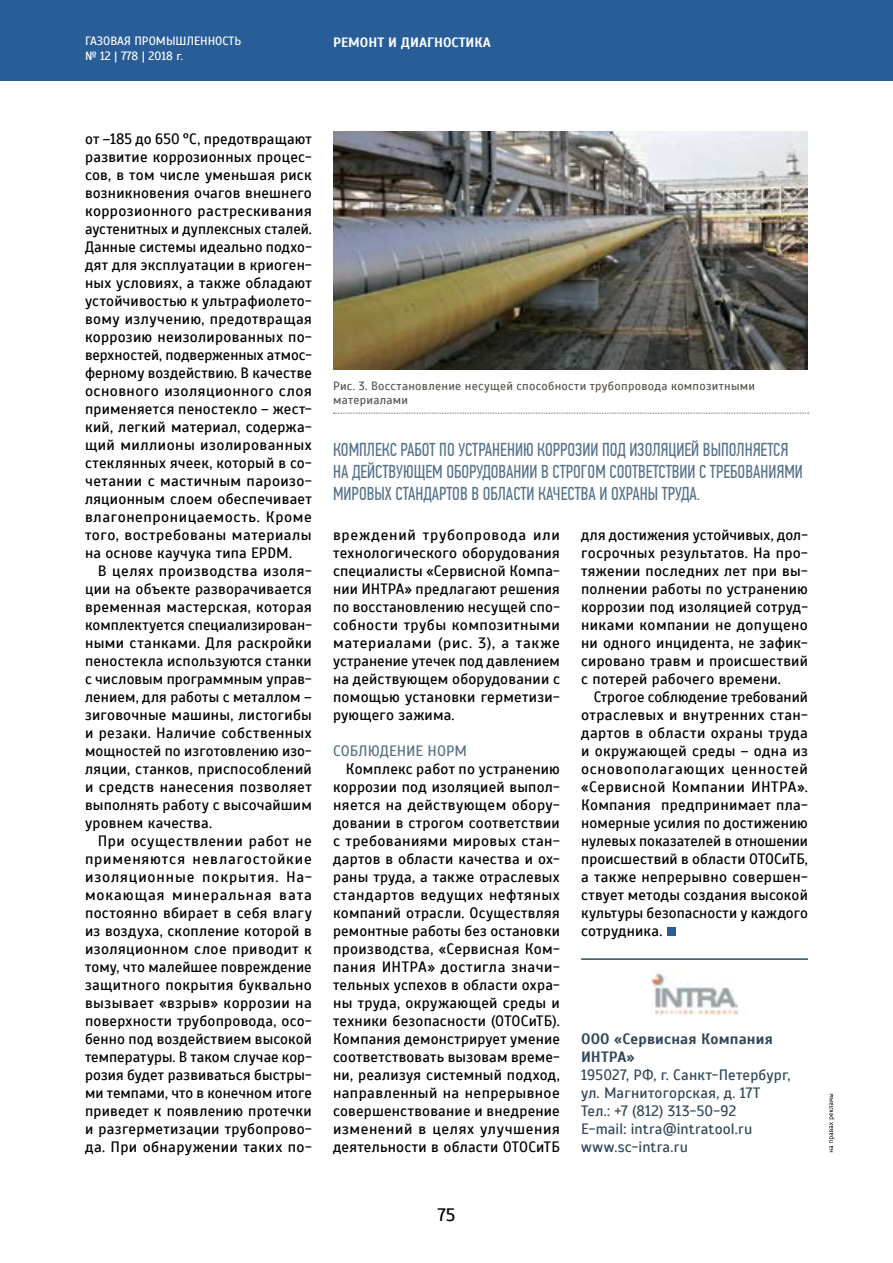
<style>
.page{position:relative;width:893px;height:1263px;background:#fff}
.page>*{position:absolute;margin:0;border:0;box-sizing:border-box;transform-origin:0 0}
.t1{font:18.6px/22.4px "PF Din Text Comp Pro";color:#54728b}
.t2{font:18px "Scada";color:#000}
.t3{font:15px/18px "Scada";letter-spacing:.015em;color:#000;text-align:justify}
.t4{font:15px/18px "Scada";letter-spacing:.015em;color:#32485a}
.t5{font:700 15px/18px "Scada";letter-spacing:.01em;color:#32485a}
.t6{font:15px "Scada";color:#54728b}
.t7{font:700 13.5px "Scada";color:#fff}
.t8{font:12px/14.4px "Scada";letter-spacing:.025em;color:#5b5753}
.t9{font:12px/14.4px "Scada";color:#fff}
</style>
<div class="page">
<div style="left:0;top:0;width:893px;height:81px;background:#295d97"></div>
<div style="left:667px;top:927px;width:8px;height:9px;background:#295d97"></div>
<hr style="left:581px;top:958px;width:227px;height:2px;background:#32485a">
<svg style="left:829px;top:1094px;width:6px;height:58px"></svg>
<img style="left:651px;top:972px;width:87px;height:44px">
<svg style="left:333px;top:413px;width:475px;height:1px"></svg>
<img style="left:333px;top:132px;width:475px;height:237px">
<p class="t9" style="left:85px;top:34px;width:158px">ГАЗОВАЯ ПРОМЫШЛЕННОСТЬ № 12 | 778 | 2018 г.</p>
<p class="t7" style="left:333px;top:34px;width:159px">РЕМОНТ И ДИАГНОСТИКА</p>
<p class="t3" style="left:85px;top:130px;width:228px">от –185 до 650 °C, предотвращают развитие коррозионных процес&shy;сов, в том числе уменьшая риск возникновения очагов внешнего коррозионного растрескивания аустенитных и дуплексных сталей.<br>Данные системы идеально подхо&shy;дят для эксплуатации в криоген&shy;ных условиях, а также обладают устойчивостью к ультрафиолето&shy;вому излучению, предотвращая коррозию неизолированных по&shy;верхностей, подверженных атмос&shy;ферному воздействию. В качестве основного изоляционного слоя применяется пеностекло – жест&shy;кий, легкий материал, содержа&shy;щий миллионы изолированных стеклянных ячеек, который в со&shy;четании с мастичным пароизо&shy;ляционным слоем обеспечивает влагонепроницаемость. Кроме того, востребованы материалы на основе каучука типа EPDM.</p>
<p class="t3" style="left:85px;top:562px;width:228px;text-indent:13px">В целях производства изоля&shy;ции на объекте разворачивается временная мастерская, которая комплектуется специализирован&shy;ными станками. Для раскройки пеностекла используются станки с числовым программным управ&shy;лением, для работы с металлом – зиговочные машины, листогибы и резаки. Наличие собственных мощностей по изготовлению изо&shy;ляции, станков, приспособлений и средств нанесения позволяет выполнять работу с высочайшим уровнем качества.</p>
<p class="t3" style="left:85px;top:832px;width:228px;text-indent:13px">При осуществлении работ не применяются невлагостойкие изоляционные покрытия. На&shy;мокающая минеральная вата постоянно вбирает в себя влагу из воздуха, скопление которой в изоляционном слое приводит к тому, что малейшее повреждение защитного покрытия буквально вызывает «взрыв» коррозии на поверхности трубопровода, осо&shy;бенно под воздействием высокой температуры. В таком случае кор&shy;розия будет развиваться быстры&shy;ми темпами, что в конечном итоге приведет к появлению протечки и разгерметизации трубопрово&shy;да. При обнаружении таких по-</p>
<p class="t8" style="left:333px;top:379px;width:423px">Рис. 3. Восстановление несущей способности трубопровода композитными материалами</p>
<p class="t1" style="left:333px;top:438px;width:471px">КОМПЛЕКС РАБОТ ПО УСТРАНЕНИЮ КОРРОЗИИ ПОД ИЗОЛЯЦИЕЙ ВЫПОЛНЯЕТСЯ<br>НА ДЕЙСТВУЮЩЕМ ОБОРУДОВАНИИ В СТРОГОМ СООТВЕТСТВИИ С ТРЕБОВАНИЯМИ<br>МИРОВЫХ СТАНДАРТОВ В ОБЛАСТИ КАЧЕСТВА И ОХРАНЫ ТРУДА.</p>
<p class="t3" style="left:333px;top:526px;width:228px">вреждений трубопровода или технологического оборудования специалисты «Сервисной Компа&shy;нии ИНТРА» предлагают решения по восстановлению несущей спо&shy;собности трубы композитными материалами (рис. 3), а также устранение утечек под давлением на действующем оборудовании с помощью установки герметизи&shy;рующего зажима.</p>
<p class="t6" style="left:333px;top:742px;width:136px">СОБЛЮДЕНИЕ НОРМ</p>
<p class="t3" style="left:333px;top:760px;width:228px;text-indent:13px">Комплекс работ по устранению коррозии под изоляцией выпол&shy;няется на действующем обору&shy;довании в строгом соответствии с требованиями мировых стан&shy;дартов в области качества и ох&shy;раны труда, а также отраслевых стандартов ведущих нефтяных компаний отрасли. Осуществляя ремонтные работы без остановки производства, «Сервисная Ком&shy;пания ИНТРА» достигла значи&shy;тельных успехов в области охра&shy;ны труда, окружающей среды и техники безопасности (ОТОСиТБ).<br>Компания демонстрирует умение соответствовать вызовам време&shy;ни, реализуя системный подход, направленный на непрерывное совершенствование и внедрение изменений в целях улучшения деятельности в области ОТОСиТБ</p>
<p class="t3" style="left:581px;top:526px;width:228px">для достижения устойчивых, дол&shy;госрочных результатов. На про&shy;тяжении последних лет при вы&shy;полнении работы по устранению коррозии под изоляцией сотруд&shy;никами компании не допущено ни одного инцидента, не зафик&shy;сировано травм и происшествий с потерей рабочего времени.</p>
<p class="t3" style="left:581px;top:688px;width:228px;text-indent:13px">Строгое соблюдение требований отраслевых и внутренних стан&shy;дартов в области охраны труда и окружающей среды – одна из основополагающих ценностей «Сервисной Компании ИНТРА».<br>Компания предпринимает пла&shy;номерные усилия по достижению нулевых показателей в отношении происшествий в области ОТОСиТБ, а также непрерывно совершен&shy;ствует методы создания высокой культуры безопасности у каждого сотрудника.</p>
<p class="t5" style="left:581px;top:1030px;width:193px">ООО «Сервисная Компания<br>ИНТРА»</p>
<p class="t4" style="left:581px;top:1066px;width:211px">195027, РФ, г. Санкт-Петербург, ул. Магнитогорская, д. 17Т<br>Тел.: +7 (812) 313-50-92<br>E-mail: intra@intratool.ru www.sc-intra.ru</p>
<p class="t2" style="left:438px;top:1204px;width:19px">75</p>
</div>
